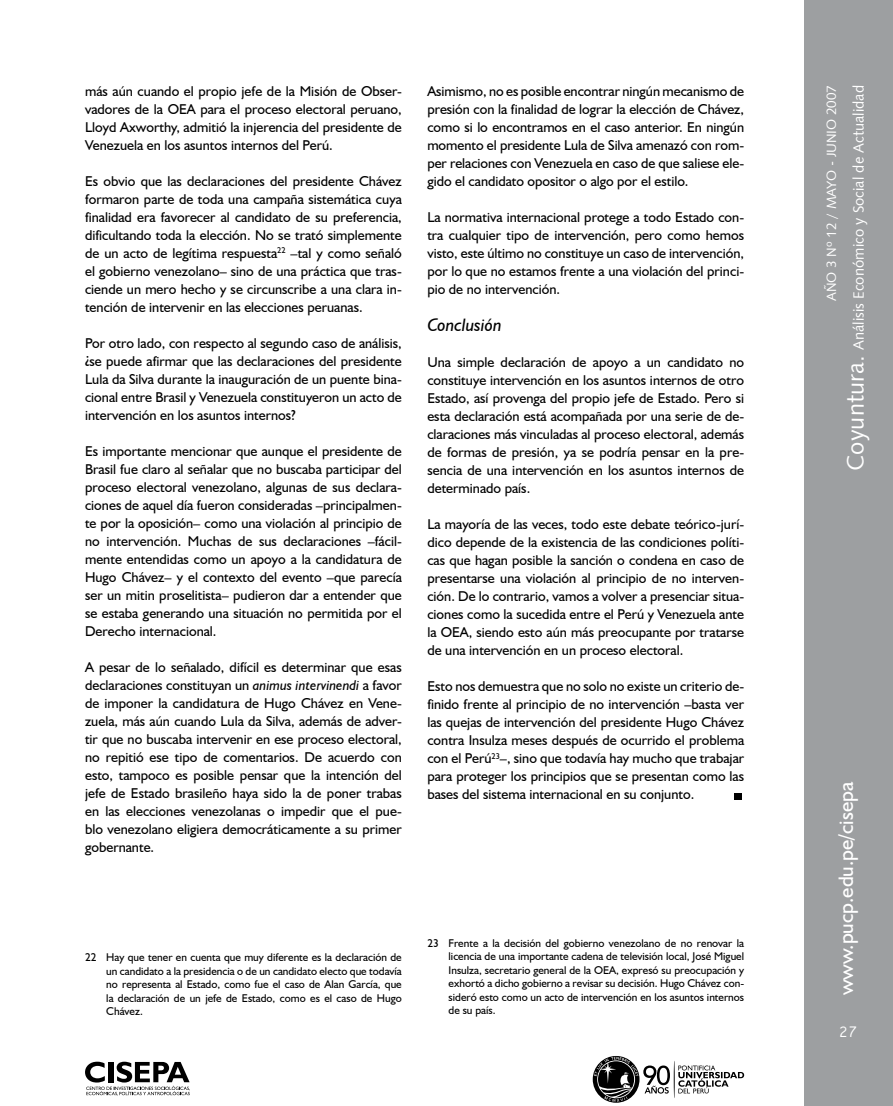
<style>
.page{position:relative;width:893px;height:1106px;background:#fff}
.page>*{position:absolute;margin:0;border:0;box-sizing:border-box;transform-origin:0 0}
.t1{font:22.5px "Vrinda";color:#fff}
.t2{font:21px "Humanist 521 BT";color:#fff}
.t3{font:italic 18px "Humanist 521 BT";color:#000}
.t4{font:15px "Humanist 531 BT Roman A";color:#fff}
.t5{font:14.25px/18px "Humanist 521 BT";color:#000;text-align:justify}
.t6{font:13.5px "Humanist 531 BT Roman A";color:#fff}
.t7{font:11.25px/13.5px "Humanist 521 BT";color:#000;text-align:justify}
.s1{font-style:italic}
.s2{font-size:24px}
</style>
<div class="page">
<div style="left:804px;top:0;width:89px;height:1106px;background:#9d9fa1"></div>
<svg style="left:85px;top:1061px;width:105px;height:34px"></svg>
<svg style="left:678px;top:1065px;width:66px;height:28px"></svg>
<hr style="left:674px;top:1060px;width:1px;height:38px;background:#000;border-radius:50%">
<svg style="left:593px;top:1056px;width:77px;height:46px"></svg>
<div style="left:734px;top:792px;width:7px;height:7px;background:#000"></div>
<p class="t5" style="left:85px;top:82px;width:318px">más aún cuando el propio jefe de la Misión de Obser&shy;vadores de la OEA para el proceso electoral peruano, Lloyd Axworthy, admitió la injerencia del presidente de Venezuela en los asuntos internos del Perú.</p>
<p class="t5" style="left:85px;top:172px;width:318px">Es obvio que las declaraciones del presidente Chávez formaron parte de toda una campaña sistemática cuya finalidad era favorecer al candidato de su preferencia, dificultando toda la elección. No se trató simplemente de un acto de legítima respuesta<sup>22</sup> –tal y como señaló el gobierno venezolano– sino de una práctica que tras&shy;ciende un mero hecho y se circunscribe a una clara in&shy;tención de intervenir en las elecciones peruanas.</p>
<p class="t5" style="left:85px;top:334px;width:318px">Por otro lado, con respecto al segundo caso de análisis, ¿se puede afirmar que las declaraciones del presidente Lula da Silva durante la inauguración de un puente bina&shy;cional entre Brasil y Venezuela constituyeron un acto de intervención en los asuntos internos?</p>
<p class="t5" style="left:85px;top:442px;width:318px">Es importante mencionar que aunque el presidente de Brasil fue claro al señalar que no buscaba participar del proceso electoral venezolano, algunas de sus declara&shy;ciones de aquel día fueron consideradas –principalmen&shy;te por la oposición– como una violación al principio de no intervención. Muchas de sus declaraciones –fácil&shy;mente entendidas como un apoyo a la candidatura de Hugo Chávez– y el contexto del evento –que parecía ser un mitin proselitista– pudieron dar a entender que se estaba generando una situación no permitida por el Derecho internacional.</p>
<p class="t5" style="left:85px;top:658px;width:318px">A pesar de lo señalado, difícil es determinar que esas declaraciones constituyan un <span class="s1">animus intervinendi</span> a favor de imponer la candidatura de Hugo Chávez en Vene&shy;zuela, más aún cuando Lula da Silva, además de adver&shy;tir que no buscaba intervenir en ese proceso electoral, no repitió ese tipo de comentarios. De acuerdo con esto, tampoco es posible pensar que la intención del jefe de Estado brasileño haya sido la de poner trabas en las elecciones venezolanas o impedir que el pue&shy;blo venezolano eligiera democráticamente a su primer gobernante.</p>
<p class="t5" style="left:427px;top:82px;width:318px">Asimismo, no es posible encontrar ningún mecanismo de presión con la finalidad de lograr la elección de Chávez, como si lo encontramos en el caso anterior. En ningún momento el presidente Lula de Silva amenazó con rom&shy;per relaciones con Venezuela en caso de que saliese ele&shy;gido el candidato opositor o algo por el estilo.</p>
<p class="t5" style="left:427px;top:208px;width:318px">La normativa internacional protege a todo Estado con&shy;tra cualquier tipo de intervención, pero como hemos visto, este último no constituye un caso de intervención, por lo que no estamos frente a una violación del princi&shy;pio de no intervención.</p>
<p class="t3" style="left:427px;top:314px;width:76px">Conclusión</p>
<p class="t5" style="left:427px;top:353px;width:318px">Una simple declaración de apoyo a un candidato no constituye intervención en los asuntos internos de otro Estado, así provenga del propio jefe de Estado. Pero si esta declaración está acompañada por una serie de de&shy;claraciones más vinculadas al proceso electoral, además de formas de presión, ya se podría pensar en la pre&shy;sencia de una intervención en los asuntos internos de determinado país.</p>
<p class="t5" style="left:427px;top:515px;width:318px">La mayoría de las veces, todo este debate teórico-jurí&shy;dico depende de la existencia de las condiciones políti&shy;cas que hagan posible la sanción o condena en caso de presentarse una violación al principio de no interven&shy;ción. De lo contrario, vamos a volver a presenciar situa&shy;ciones como la sucedida entre el Perú y Venezuela ante la OEA, siendo esto aún más preocupante por tratarse de una intervención en un proceso electoral.</p>
<p class="t5" style="left:427px;top:677px;width:318px">Esto nos demuestra que no solo no existe un criterio de&shy;finido frente al principio de no intervención –basta ver las quejas de intervención del presidente Hugo Chávez contra Insulza meses después de ocurrido el problema con el Perú<sup>23</sup>–, sino que todavía hay mucho que trabajar para proteger los principios que se presentan como las bases del sistema internacional en su conjunto.</p>
<p class="t7" style="left:106px;top:950px;width:297px;text-indent:-21px">22 Hay que tener en cuenta que muy diferente es la declaración de un candidato a la presidencia o de un candidato electo que todavía no representa al Estado, como fue el caso de Alan García, que la declaración de un jefe de Estado, como es el caso de Hugo Chávez.</p>
<p class="t7" style="left:449px;top:936px;width:297px;text-indent:-21px">23 Frente a la decisión del gobierno venezolano de no renovar la licencia de una importante cadena de televisión local, José Miguel Insulza, secretario general de la OEA, expresó su preocupación y exhortó a dicho gobierno a revisar su decisión. Hugo Chávez con&shy;sideró esto como un acto de intervención en los asuntos internos de su país.</p>
<p class="t6" style="left:823px;top:301px;width:218px;rotate:-90deg">AÑO 3 Nº 12 / MAYO - JUNIO 2007</p>
<p class="t4" style="left:849px;top:470px;width:387px;rotate:-90deg"><span class="s2">Coyuntura.</span> Análisis Económico y Social de Actualidad</p>
<h2 class="t2" style="left:833px;top:995px;width:215px;rotate:-90deg">www.pucp.edu.pe/cisepa</h2>
<h1 class="t1" style="left:839px;top:1020px;width:20px">27</h1>
</div>
